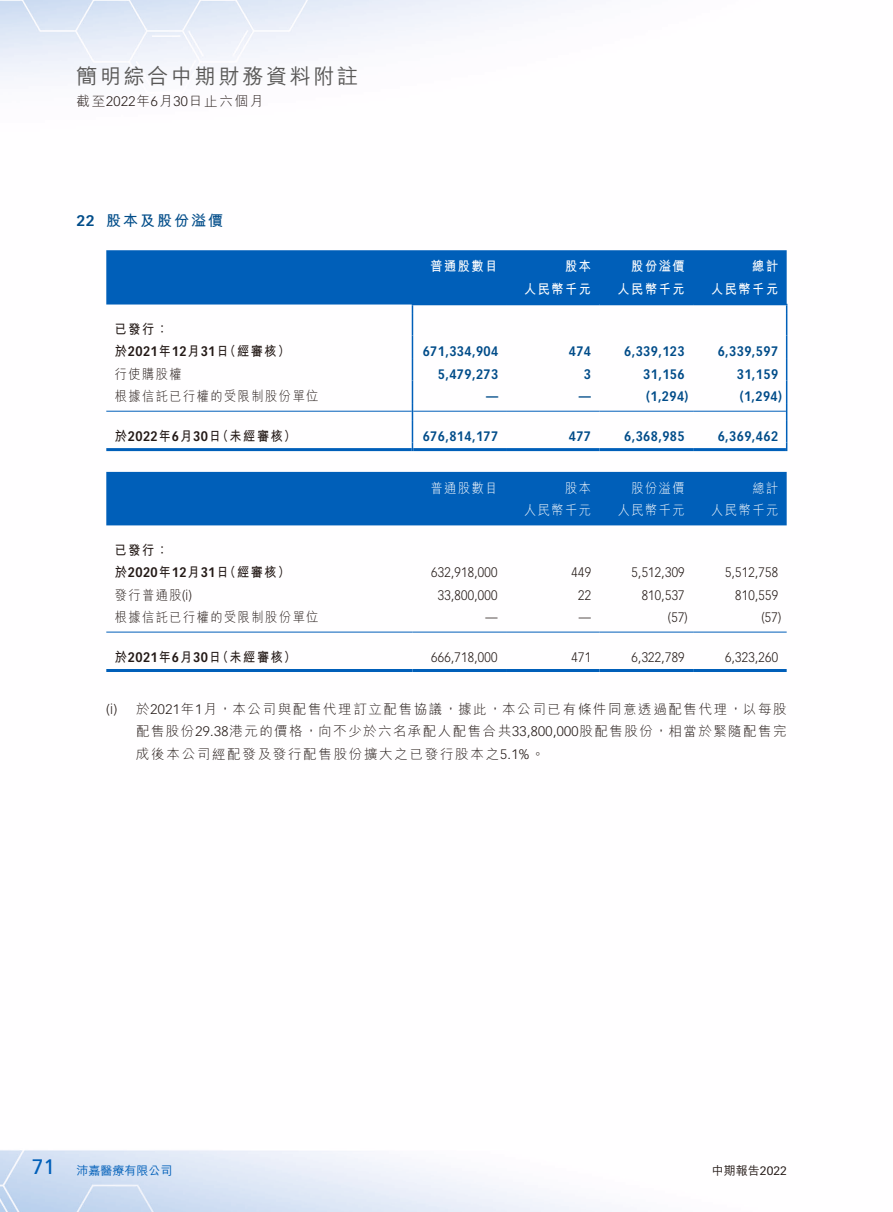
<style>
.page{position:relative;width:893px;height:1212px;background:#fff}
.page>*{position:absolute;margin:0;border:0;box-sizing:border-box;transform-origin:0 0}
.t1{font:500 21px "M Hei HK";letter-spacing:.13em;color:#595857}
.t2{font:21px "Frutiger LT Std";color:#005fb9}
.t3{font:700 15px "M Hei HK";letter-spacing:.13em;color:#004c89}
.t4{font:700 15px "Vectora LT Std";color:#004c89}
.t5{font:700 13.5px "Vectora LT Std";letter-spacing:.03em;color:#004c89;scale:.9 1}
.t6{font:300 13.5px "Vectora LT Std";letter-spacing:.025em;color:#231916;scale:.9 1}
.t7{font:300 13.5px/22.5px "M Hei HK";letter-spacing:.105em;color:#231916}
.t8{font:700 13.5px "M Hei HK";letter-spacing:.13em;color:#231916;scale:.9 1}
.t9{font:300 13.5px "M Hei HK";letter-spacing:.125em;color:#231916}
.t10{font:300 13.5px "M Hei HK";letter-spacing:.125em;color:#231916;scale:.9 1}
.t11{font:700 13.5px "M Hei HK";letter-spacing:.13em;color:#fff;scale:.9 1}
.t12{font:300 13.5px "M Hei HK";letter-spacing:.125em;color:#fff;scale:.9 1}
.t13{font:300 13.5px "Vectora LT Std";letter-spacing:.025em;color:#231916}
.t14{font:500 12px "M Hei HK";color:#231916}
.t15{font:500 12px "M Hei HK";color:#005fb9}
.s1{font-family:"Vectora LT Std"}
.s2{font-family:"Vectora LT Std";font-weight:400}
</style>
<div class="page">
<img style="left:0;top:0;width:788px;height:1212px">
<svg style="left:106px;top:250px;width:681px;height:201px"></svg>
<hr style="left:106px;top:411px;width:306px;height:1px;background:#005fb9">
<hr style="left:413px;top:411px;width:93px;height:1px;background:#005fb9">
<hr style="left:506px;top:411px;width:94px;height:1px;background:#005fb9">
<hr style="left:600px;top:411px;width:93px;height:1px;background:#005fb9">
<hr style="left:693px;top:411px;width:93px;height:1px;background:#005fb9">
<hr style="left:106px;top:448px;width:306px;height:3px;background:#005fb9">
<hr style="left:413px;top:448px;width:93px;height:3px;background:#005fb9">
<hr style="left:506px;top:448px;width:94px;height:3px;background:#005fb9">
<hr style="left:600px;top:448px;width:93px;height:3px;background:#005fb9">
<hr style="left:693px;top:448px;width:93px;height:3px;background:#005fb9">
<div style="left:106px;top:472px;width:681px;height:53px;background:#005fb9"></div>
<hr style="left:106px;top:632px;width:306px;height:1px;background:#005fb9">
<hr style="left:412px;top:632px;width:94px;height:1px;background:#005fb9">
<hr style="left:506px;top:632px;width:94px;height:1px;background:#005fb9">
<hr style="left:600px;top:632px;width:93px;height:1px;background:#005fb9">
<hr style="left:693px;top:632px;width:94px;height:1px;background:#005fb9">
<hr style="left:106px;top:669px;width:306px;height:3px;background:#005fb9">
<hr style="left:412px;top:669px;width:94px;height:3px;background:#005fb9">
<hr style="left:506px;top:669px;width:94px;height:3px;background:#005fb9">
<hr style="left:600px;top:669px;width:93px;height:3px;background:#005fb9">
<hr style="left:693px;top:669px;width:94px;height:3px;background:#005fb9">
<h1 class="t1" style="left:77px;top:61px;width:283px">簡明綜合中期財務資料附註</h1>
<p class="t9" style="left:77px;top:94px;width:188px">截至<span class="s1">2022</span>年 月<span class="s1">6 30</span>日止六個月</p>
<p class="t4" style="left:77px;top:212px;width:20px">22</p>
<p class="t3" style="left:106px;top:210px;width:118px">股本及股份溢價</p>
<p class="t8" style="left:115px;top:319px;width:61px">已發行：</p>
<p class="t8" style="left:115px;top:342px;width:196px">於<span class="s1">2021</span>年<span class="s1">12</span>月<span class="s1">31</span> （日 經審核(</p>
<p class="t10" style="left:115px;top:367px;width:76px">行使購股權</p>
<p class="t10" style="left:115px;top:389px;width:228px">根據信託已行權的受限制股份單位</p>
<p class="t8" style="left:115px;top:426px;width:203px">於<span class="s1">2022</span>年<span class="s1">6</span>月<span class="s1">30</span> （日 未經審核(</p>
<p class="t11" style="left:430px;top:256px;width:76px">普通股數目</p>
<p class="t11" style="left:565px;top:256px;width:30px">股本</p>
<p class="t11" style="left:631px;top:256px;width:61px">股份溢價</p>
<p class="t11" style="left:752px;top:256px;width:30px">總計</p>
<p class="t11" style="left:524px;top:279px;width:76px">人民幣千元</p>
<p class="t11" style="left:618px;top:279px;width:76px">人民幣千元</p>
<p class="t11" style="left:711px;top:279px;width:76px">人民幣千元</p>
<p class="t5" style="left:423px;top:343px;width:85px">671,334,904</p>
<p class="t5" style="left:569px;top:343px;width:26px">474</p>
<p class="t5" style="left:624px;top:343px;width:69px">6,339,123</p>
<p class="t5" style="left:718px;top:343px;width:69px">6,339,597</p>
<p class="t5" style="left:438px;top:366px;width:69px">5,479,273</p>
<p class="t5" style="left:584px;top:366px;width:9px">3</p>
<p class="t5" style="left:643px;top:366px;width:47px">31,156</p>
<p class="t5" style="left:737px;top:366px;width:47px">31,159</p>
<p class="t5" style="left:486px;top:388px;width:15px">—</p>
<p class="t5" style="left:579px;top:388px;width:15px">—</p>
<p class="t5" style="left:646px;top:388px;width:48px">)1,294(</p>
<p class="t5" style="left:740px;top:388px;width:48px">)1,294(</p>
<p class="t5" style="left:423px;top:428px;width:85px">676,814,177</p>
<p class="t5" style="left:569px;top:428px;width:26px">477</p>
<p class="t5" style="left:624px;top:428px;width:69px">6,368,985</p>
<p class="t5" style="left:718px;top:428px;width:69px">6,369,462</p>
<p class="t12" style="left:431px;top:481px;width:76px">普通股數目</p>
<p class="t12" style="left:565px;top:481px;width:30px">股本</p>
<p class="t12" style="left:631px;top:481px;width:61px">股份溢價</p>
<p class="t12" style="left:752px;top:481px;width:30px">總計</p>
<p class="t12" style="left:524px;top:503px;width:76px">人民幣千元</p>
<p class="t12" style="left:618px;top:503px;width:76px">人民幣千元</p>
<p class="t12" style="left:711px;top:503px;width:76px">人民幣千元</p>
<p class="t8" style="left:115px;top:540px;width:61px">已發行：</p>
<p class="t8" style="left:115px;top:562px;width:196px">於<span class="s1">2020</span>年<span class="s1">12</span>月<span class="s1">31</span> （日 經審核(</p>
<p class="t6" style="left:431px;top:565px;width:75px">632,918,000</p>
<p class="t6" style="left:571px;top:565px;width:23px">449</p>
<p class="t6" style="left:632px;top:565px;width:60px">5,512,309</p>
<p class="t6" style="left:725px;top:565px;width:60px">5,512,758</p>
<p class="t10" style="left:115px;top:588px;width:87px">發行普通股 <span class="s1">(i(</span></p>
<p class="t6" style="left:438px;top:587px;width:68px">33,800,000</p>
<p class="t6" style="left:578px;top:587px;width:16px">22</p>
<p class="t6" style="left:642px;top:587px;width:49px">810,537</p>
<p class="t6" style="left:735px;top:587px;width:49px">810,559</p>
<p class="t10" style="left:115px;top:610px;width:228px">根據信託已行權的受限制股份單位</p>
<p class="t6" style="left:485px;top:609px;width:15px">—</p>
<p class="t6" style="left:579px;top:609px;width:15px">—</p>
<p class="t6" style="left:668px;top:610px;width:24px">)57(</p>
<p class="t6" style="left:761px;top:610px;width:24px">)57(</p>
<p class="t8" style="left:115px;top:647px;width:203px">於<span class="s1">2021</span>年<span class="s1">6</span>月<span class="s1">30</span> （日 未經審核(</p>
<p class="t9" style="left:136px;top:702px;width:652px">於<span class="s1">2021</span>年 月<span class="s1">1</span> ，本公司與配售代理訂立配售協議，據此，本公司已有條件同意透過配售代理，以每股</p>
<p class="t6" style="left:431px;top:649px;width:75px">666,718,000</p>
<p class="t6" style="left:632px;top:649px;width:60px">6,322,789</p>
<p class="t6" style="left:725px;top:649px;width:60px">6,323,260</p>
<p class="t6" style="left:571px;top:649px;width:23px">471</p>
<p class="t13" style="left:106px;top:701px;width:12px">) i(</p>
<p class="t7" style="left:136px;top:720px;width:652px">配售股份<span class="s1">29.38</span>港元的價格，向不少於六名承配人配售合共<span class="s1">33,800,000</span>股配售股份，相當於緊隨配售完成後本公司經配發及發行配售股份擴大之已發行股本之<span class="s1">5.1%</span>。</p>
<h1 class="t2" style="left:32px;top:1154px;width:25px">71</h1>
<p class="t15" style="left:77px;top:1162px;width:98px">沛嘉醫療有限公司</p>
<p class="t14" style="left:712px;top:1162px;width:76px">中期報告<span class="s2">2022</span></p>
</div>
